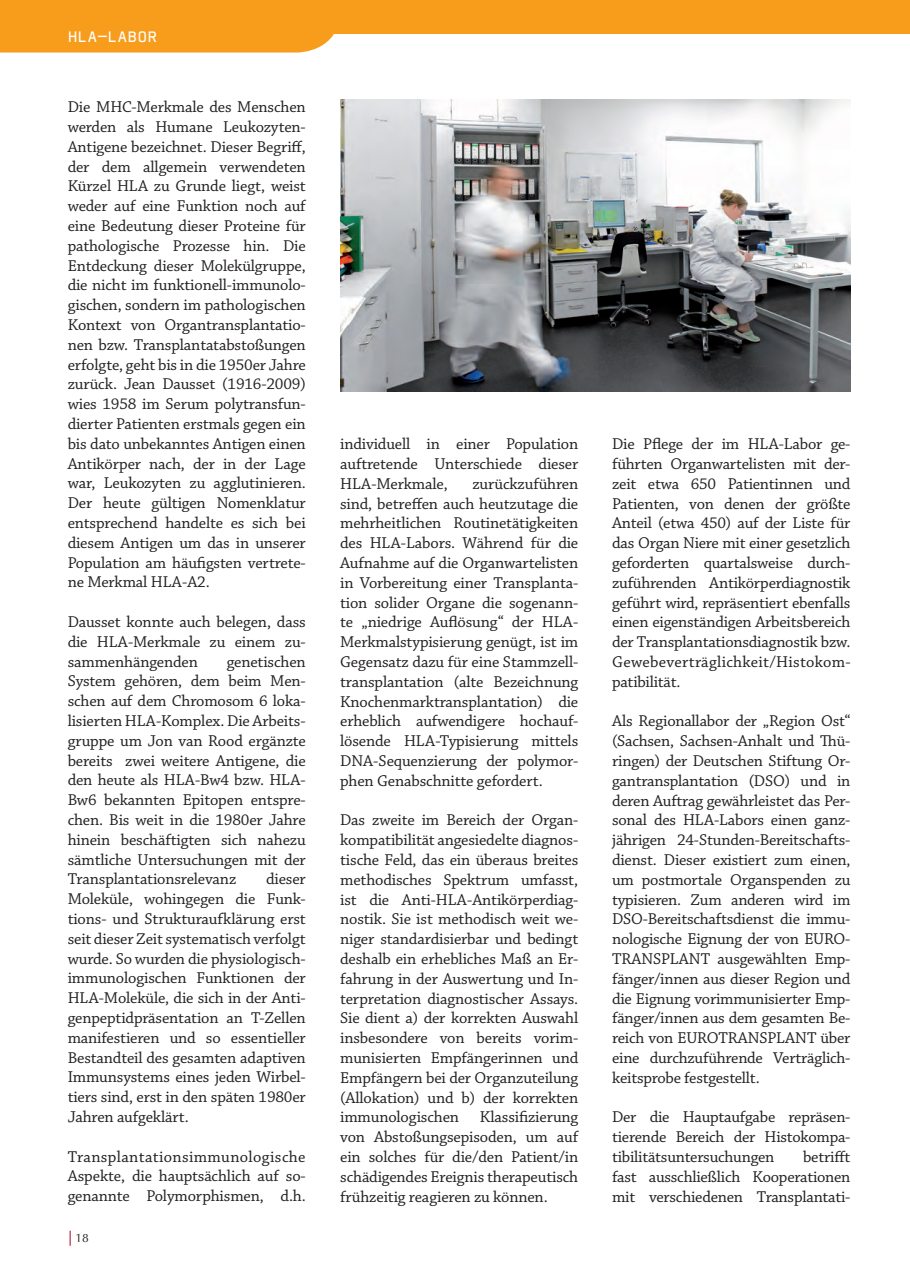
<style>
.page{position:relative;width:910px;height:1280px;background:#fff}
.page>*{position:absolute;margin:0;border:0;box-sizing:border-box;transform-origin:0 0}
.t1{font:16.5px/19.8px "Chaparral Pro";letter-spacing:-.01em;color:#231f20;text-align:justify}
.t2{font:15px "Typestar OCR";color:#fff}
.t3{font:12px "Optima LT";color:#231f20}
.s1{font-weight:700;font-size:15px;color:#b6274b}
</style>
<div class="page">
<div style="left:0;top:0;width:910px;height:33px;background:#f89c1c"></div>
<svg style="left:0;top:33px;width:340px;height:20px;background:#f8a22b"></svg>
<img style="left:340px;top:100px;width:510px;height:292px">
<p class="t2" style="left:68px;top:28px;width:91px">HLA-LABOR</p>
<p class="t1" style="left:68px;top:98px;width:240px">Die MHC-Merkmale des Menschen werden als Humane Leukozyten-Antigene bezeichnet. Dieser Begriff, der dem allgemein verwendeten Kürzel HLA zu Grunde liegt, weist weder auf eine Funktion noch auf eine Bedeutung dieser Proteine für pathologische Prozesse hin. Die Entdeckung dieser Molekülgruppe, die nicht im funktionell-immunolo&shy;gischen, sondern im pathologischen Kontext von Organtransplantatio&shy;nen bzw. Transplantatabstoßungen erfolgte, geht bis in die 1950er Jahre zurück. Jean Dausset (1916-2009) wies 1958 im Serum polytransfun&shy;dierter Patienten erstmals gegen ein bis dato unbekanntes Antigen einen Antikörper nach, der in der Lage war, Leukozyten zu agglutinieren.<br>Der heute gültigen Nomenklatur entsprechend handelte es sich bei diesem Antigen um das in unserer Population am häufigsten vertrete&shy;ne Merkmal HLA-A2.</p>
<p class="t1" style="left:68px;top:612px;width:240px">Dausset konnte auch belegen, dass die HLA-Merkmale zu einem zu&shy;sammenhängenden</p>
<p class="t1" style="left:68px;top:652px;width:240px;text-indent:159px">genetischen System gehören, dem beim Men&shy;schen auf dem Chromosom 6 loka&shy;lisierten HLA-Komplex. Die Arbeits&shy;gruppe um Jon van Rood ergänzte bereits zwei weitere Antigene, die den heute als HLA-Bw4 bzw. HLA-Bw6 bekannten Epitopen entspre&shy;chen. Bis weit in die 1980er Jahre hinein beschäftigten sich nahezu sämtliche Untersuchungen mit der Transplantationsrelevanz</p>
<p class="t1" style="left:68px;top:870px;width:240px;text-indent:198px">dieser Moleküle, wohingegen die Funk&shy;tions- und Strukturaufklärung erst seit dieser Zeit systematisch verfolgt wurde. So wurden die physiologisch&shy;immunologischen Funktionen der HLA-Moleküle, die sich in der Anti&shy;genpeptidpräsentation an T-Zellen manifestieren und so essentieller Bestandteil des gesamten adaptiven Immunsystems eines jeden Wirbel&shy;tiers sind, erst in den späten 1980er Jahren aufgeklärt.</p>
<p class="t1" style="left:68px;top:1147px;width:240px">Transplantationsimmunologische Aspekte, die hauptsächlich auf so&shy;genannte Polymorphismen, d.h.</p>
<p class="t3" style="left:66px;top:1231px;width:25px"><span class="s1">|</span>18</p>
<p class="t1" style="left:340px;top:435px;width:240px">individuell in einer Population auftretende Unterschiede dieser HLA-Merkmale,</p>
<p class="t1" style="left:340px;top:474px;width:240px;text-indent:132px">zurückzuführen sind, betreffen auch heutzutage die mehrheitlichen Routinetätigkeiten des HLA-Labors. Während für die Aufnahme auf die Organwartelisten in Vorbereitung einer Transplanta&shy;tion solider Organe die sogenann&shy;te „niedrige Auflösung“ der HLA-Merkmalstypisierung genügt, ist im Gegensatz dazu für eine Stammzell&shy;transplantation (alte Bezeichnung Knochenmarktransplantation) die erheblich aufwendigere hochauf&shy;lösende HLA-Typisierung mittels DNA-Sequenzierung der polymor&shy;phen Genabschnitte gefordert.</p>
<p class="t1" style="left:340px;top:811px;width:240px">Das zweite im Bereich der Organ&shy;kompatibilität angesiedelte diagnos&shy;tische Feld, das ein überaus breites methodisches Spektrum umfasst, ist die Anti-HLA-Antikörperdiag&shy;nostik. Sie ist methodisch weit we&shy;niger standardisierbar und bedingt deshalb ein erhebliches Maß an Er&shy;fahrung in der Auswertung und In&shy;terpretation diagnostischer Assays.<br>Sie dient a) der korrekten Auswahl insbesondere von bereits vorim&shy;munisierten Empfängerinnen und Empfängern bei der Organzuteilung (Allokation) und b) der korrekten immunologischen</p>
<p class="t1" style="left:340px;top:1108px;width:240px;text-indent:140px">Klassifizierung von Abstoßungsepisoden, um auf ein solches für die/den Patient/in schädigendes Ereignis therapeutisch frühzeitig reagieren zu können.</p>
<p class="t1" style="left:612px;top:435px;width:240px">Die Pflege der im HLA-Labor ge&shy;führten Organwartelisten mit der&shy;zeit etwa 650 Patientinnen und Patienten, von denen der größte Anteil (etwa 450) auf der Liste für das Organ Niere mit einer gesetzlich geforderten quartalsweise durch&shy;zuführenden Antikörperdiagnostik geführt wird, repräsentiert ebenfalls einen eigenständigen Arbeitsbereich der Transplantationsdiagnostik bzw.<br>Gewebeverträglichkeit/Histokom&shy;patibilität.</p>
<p class="t1" style="left:612px;top:712px;width:240px">Als Regionallabor der „Region Ost“ (Sachsen, Sachsen-Anhalt und Thü&shy;ringen) der Deutschen Stiftung Or&shy;gantransplantation (DSO) und in deren Auftrag gewährleistet das Per&shy;sonal des HLA-Labors einen ganz&shy;jährigen 24-Stunden-Bereitschafts&shy;dienst. Dieser existiert zum einen, um postmortale Organspenden zu typisieren. Zum anderen wird im DSO-Bereitschaftsdienst die immu&shy;nologische Eignung der von EURO-TRANSPLANT ausgewählten Emp&shy;fänger/innen aus dieser Region und die Eignung vorimmunisierter Emp&shy;fänger/innen aus dem gesamten Be&shy;reich von EUROTRANSPLANT über eine durchzuführende Verträglich&shy;keitsprobe festgestellt.</p>
<p class="t1" style="left:612px;top:1108px;width:240px">Der die Hauptaufgabe repräsen&shy;tierende Bereich der Histokompa&shy;tibilitätsuntersuchungen</p>
<p class="t1" style="left:612px;top:1147px;width:240px;text-indent:191px">betrifft fast ausschließlich Kooperationen mit verschiedenen Transplantati-</p>
</div>
